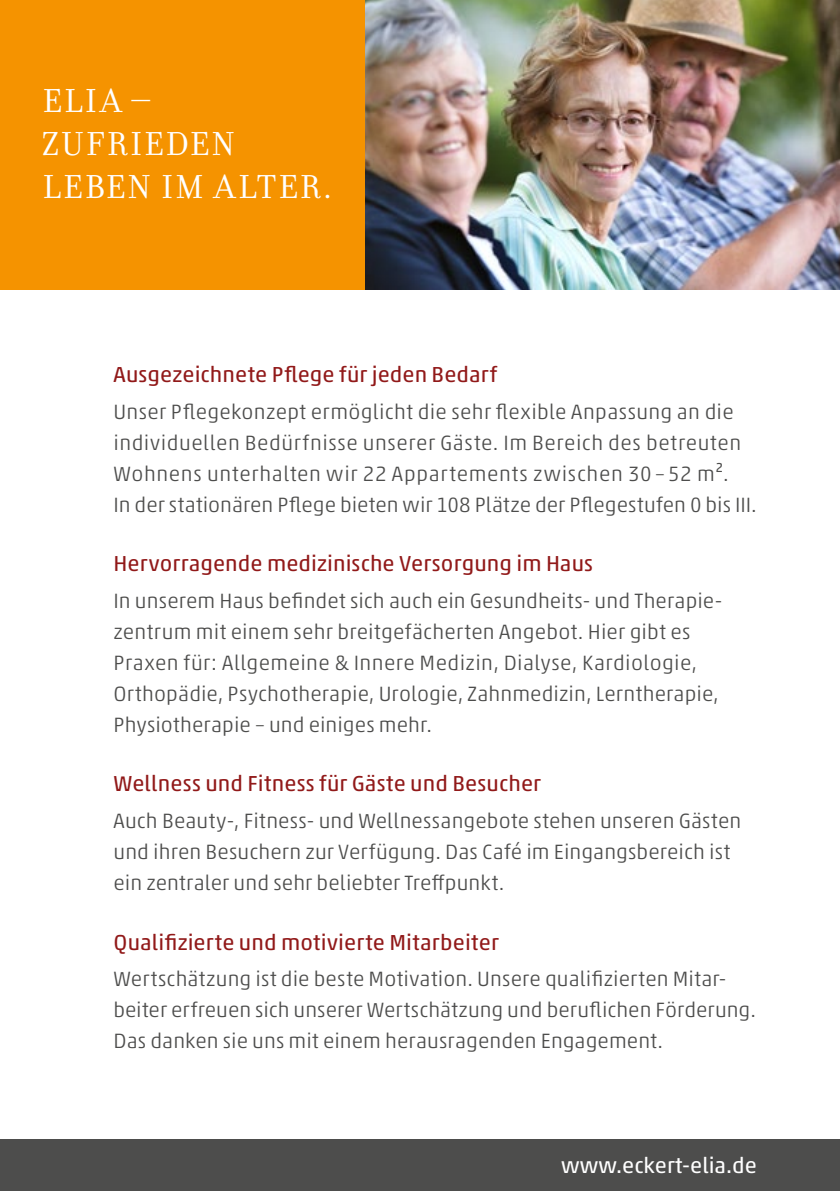
<style>
.page{position:relative;width:840px;height:1191px;background:#fff}
.page>*{position:absolute;margin:0;border:0;box-sizing:border-box;transform-origin:0 0}
.t1{font:35.8px/43px "Filosofia OT";letter-spacing:.065em;color:#fff}
.t2{font:22px "Akko Pro";letter-spacing:.005em;color:#911919}
.t3{font:22px "Akko Pro";color:#fff}
.t4{font:300 21px/31px "Akko Pro";letter-spacing:.01em;color:#4d4d4c}
</style>
<div class="page">
<img style="left:364px;top:0;width:475px;height:289px">
<div style="left:0;top:0;width:364px;height:289px;background:#f59300"></div>
<div style="left:0;top:1140px;width:839px;height:51px;background:#4d4d4c"></div>
<h1 class="t1" style="left:43px;top:80px;width:170px">ELIA –<br>ZUFRIEDEN<br>LEBEN</h1>
<h1 class="t1" style="left:161px;top:166px;width:173px">IM ALTER.</h1>
<p class="t2" style="left:113px;top:361px;width:385px">Ausgezeichnete Pflege für jeden Bedarf</p>
<p class="t4" style="left:113px;top:396px;width:644px">Unser Pflegekonzept ermöglicht die sehr flexible Anpassung an die individuellen Bedürfnisse unserer Gäste. Im Bereich des betreuten Wohnens unterhalten wir 22 Appartements zwischen 30 – 52 m².<br>In der stationären Pflege bieten wir 108 Plätze der Pflegestufen 0 bis III.</p>
<p class="t2" style="left:113px;top:550px;width:481px">Hervorragende medizinische Versorgung im Haus</p>
<p class="t4" style="left:113px;top:585px;width:607px">In unserem Haus befindet sich auch ein Gesundheits- und Therapie&shy;zentrum mit einem sehr breitgefächerten Angebot. Hier gibt es Praxen für: Allgemeine &amp; Innere Medizin, Dialyse, Kardiologie, Orthopädie, Psychotherapie, Urologie, Zahnmedizin, Lerntherapie, Physiotherapie – und einiges mehr.</p>
<p class="t2" style="left:113px;top:770px;width:429px">Wellness und Fitness für Gäste und Besucher</p>
<p class="t4" style="left:113px;top:805px;width:629px">Auch Beauty-, Fitness- und Wellnessangebote stehen unseren Gästen und ihren Besuchern zur Verfügung. Das Café im Eingangsbereich ist ein zentraler und sehr beliebter Treffpunkt.</p>
<p class="t2" style="left:113px;top:928px;width:386px">Qualifizierte und motivierte Mitarbeiter</p>
<p class="t4" style="left:113px;top:963px;width:643px">Wertschätzung ist die beste Motivation. Unsere qualifizierten Mitar&shy;beiter erfreuen sich unserer Wertschätzung und beruflichen Förderung.<br>Das danken sie uns mit einem herausragenden Engagement.</p>
<p class="t3" style="left:561px;top:1152px;width:197px">www.eckert-elia.de</p>
</div>
